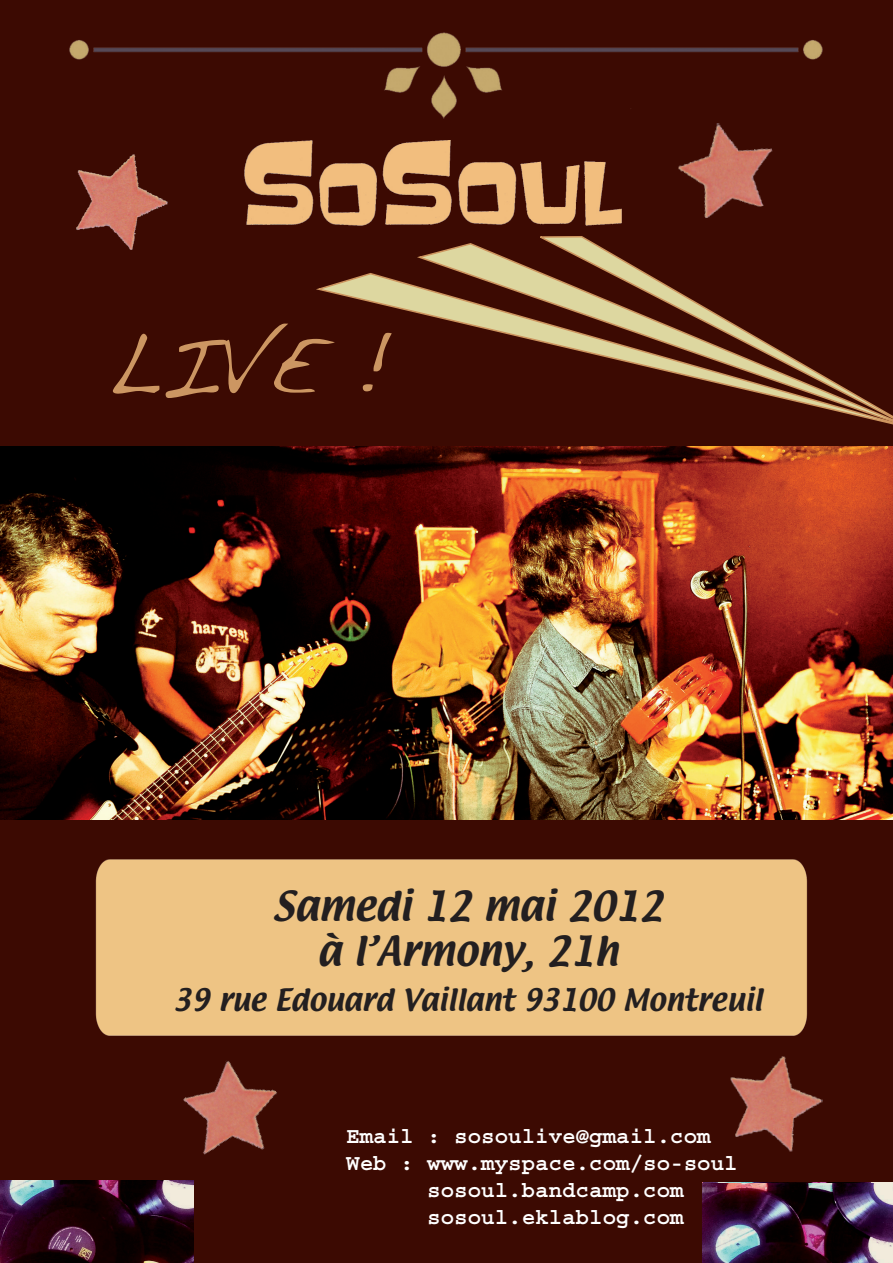
<style>
.page{position:relative;width:893px;height:1263px;background:#3c0a02}
.page>*{position:absolute;margin:0;border:0;box-sizing:border-box;transform-origin:0 0}
.t1{font:84px "Handwriting Dakota";color:#cc9662}
.t2{font:36px/45px "Textile";color:#231f20;text-align:center}
.t3{font:27px "Textile";color:#231f20}
.t4{font:700 22.5px "Courier";color:#fff}
</style>
<div class="page">
<svg style="left:534px;top:235px;width:359px;height:7px"></svg>
<svg style="left:414px;top:242px;width:479px;height:189px"></svg>
<svg style="left:313px;top:272px;width:580px;height:158px"></svg>
<img style="left:95px;top:843px;width:717px;height:221px">
<img style="left:62px;top:18px;width:766px;height:108px">
<img style="left:77px;top:154px;width:91px;height:95px">
<img style="left:728px;top:1053px;width:100px;height:104px">
<img style="left:671px;top:113px;width:112px;height:109px">
<img style="left:168px;top:1049px;width:131px;height:132px">
<img style="left:222px;top:141px;width:412px;height:84px">
<img style="left:0;top:1181px;width:194px;height:82px">
<img style="left:703px;top:1183px;width:190px;height:80px">
<img style="left:0;top:447px;width:893px;height:372px">
<h1 class="t1" style="left:106px;top:315px;width:287px">LIVE !</h1>
<h2 class="t2" style="left:273px;top:885px;width:392px">Samedi 12 mai 2012 à l’Armony, 21h</h2>
<p class="t3" style="left:173px;top:981px;width:590px">39 rue Edouard Vaillant 93100 Montreuil</p>
<p class="t4" style="left:346px;top:1125px;width:366px">Email : sosoulive@gmail.com</p>
<p class="t4" style="left:346px;top:1152px;width:393px">Web : www.myspace.com/so-soul</p>
<p class="t4" style="left:427px;top:1179px;width:258px">sosoul.bandcamp.com</p>
<p class="t4" style="left:427px;top:1206px;width:258px">sosoul.eklablog.com</p>
</div>
